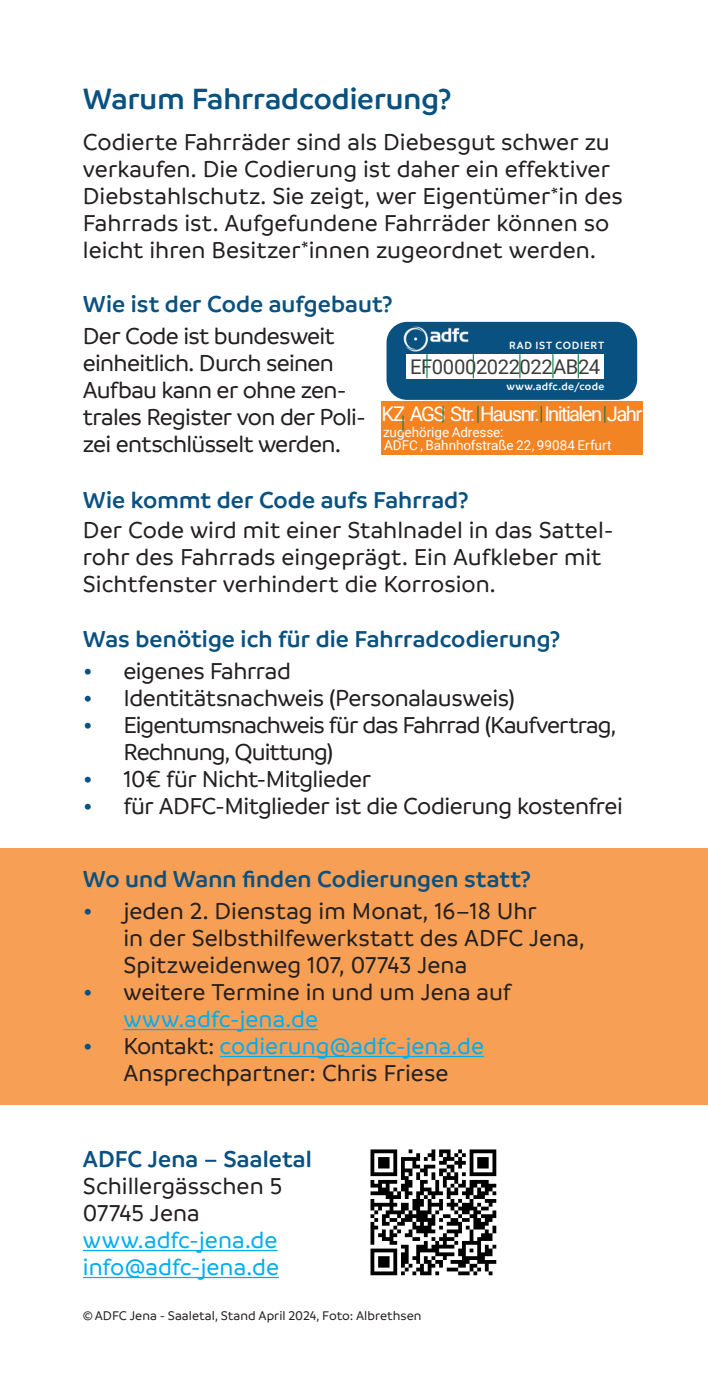
<style>
.page{position:relative;width:708px;height:1378px;background:#fff}
.page>*{position:absolute;margin:0;border:0;box-sizing:border-box;transform-origin:0 0}
.t1{font:600 31.5px "Branding";color:#095180}
.t2{font:500 24.75px/27px "Branding";color:#231f20}
.t3{font:600 24.75px "Branding";letter-spacing:.005em;color:#095180}
.t4{font:500 24.75px/27px "Branding";letter-spacing:-.03em;color:#231f20}
.t5{font:500 24.75px "Branding";letter-spacing:-.02em;color:#231f20}
.t6{font:500 24.75px/27px "Branding";letter-spacing:-.04em;color:#231f20}
.t7{font:500 24.75px/27px "Branding";letter-spacing:.005em;color:#00aeef}
.t8{font:20.25px "Roboto";letter-spacing:-.08em;color:#fff}
.t9{font:20.25px "Roboto";letter-spacing:-.02em;color:#3c3c3d}
.t10{font:13.5px/13.5px "Roboto";letter-spacing:-.005em;color:#fff}
.t11{font:500 13.5px "Branding";letter-spacing:.005em;color:#231f20}
.t12{font:600 11.25px "Branding";letter-spacing:.025em;color:#fff}
.t13{font:600 11.25px "Branding";letter-spacing:.065em;color:#fff}
.s1{font-size:27px;color:#095180}
.s2{color:#00aeef}
</style>
<div class="page">
<div style="left:0;top:848px;width:708px;height:257px;background:#f69f55"></div>
<hr style="left:83px;top:1250px;width:195px;height:1px;background:#00aeef">
<hr style="left:83px;top:1277px;width:196px;height:1px;background:#00aeef">
<hr style="left:123px;top:1029px;width:195px;height:1px;background:#00aeef">
<hr style="left:220px;top:1056px;width:264px;height:1px;background:#00aeef">
<svg style="left:370px;top:1149px;width:127px;height:127px"></svg>
<div style="left:381px;top:401px;width:262px;height:53px;background:#f38423"></div>
<div style="left:387px;top:322px;width:250px;height:78px;background:#095180;border-radius:21px"></div>
<img style="left:403px;top:326px;width:66px;height:26px">
<div style="left:407px;top:354px;width:197px;height:24px;background:#fff"></div>
<hr style="left:426px;top:354px;width:2px;height:24px;background:#0a7e43">
<svg style="left:402px;top:416px;width:2px;height:16px"></svg>
<svg style="left:442px;top:406px;width:2px;height:17px"></svg>
<svg style="left:477px;top:406px;width:2px;height:17px"></svg>
<svg style="left:541px;top:406px;width:1px;height:17px"></svg>
<svg style="left:604px;top:406px;width:1px;height:17px"></svg>
<svg style="left:473px;top:354px;width:1px;height:24px"></svg>
<svg style="left:519px;top:354px;width:1px;height:24px"></svg>
<svg style="left:552px;top:354px;width:1px;height:24px"></svg>
<svg style="left:578px;top:354px;width:1px;height:24px"></svg>
<p class="t1" style="left:83px;top:81px;width:370px">Warum Fahrradcodierung?</p>
<p class="t2" style="left:83px;top:128px;width:541px">Codierte Fahrräder sind als Diebesgut schwer zu verkaufen. Die Codierung ist daher ein effektiver Diebstahlschutz. Sie zeigt, wer Eigentümer*in des Fahrrads ist. Aufgefundene Fahrräder können so leicht ihren Besitzer*innen zugeordnet werden.</p>
<p class="t3" style="left:83px;top:291px;width:311px">Wie ist der Code aufgebaut?</p>
<p class="t4" style="left:83px;top:323px;width:284px">Der Code ist bundesweit einheitlich. Durch seinen<br>Aufbau kann er ohne zen&shy;trales Register von der Poli&shy;zei entschlüsselt werden.</p>
<p class="t13" style="left:509px;top:339px;width:96px">RAD IST CODIERT</p>
<p class="t9" style="left:410px;top:352px;width:191px">EF00002022022AB24</p>
<p class="t12" style="left:506px;top:380px;width:99px">www.adfc.de/code</p>
<p class="t8" style="left:381px;top:399px;width:262px">KZ AGS Str. Hausnr. Initialen Jahr</p>
<p class="t10" style="left:383px;top:425px;width:230px">zugehörige Adresse:<br>ADFC , Bahnhofstraße 22, 99084 Erfurt</p>
<p class="t3" style="left:83px;top:486px;width:387px">Wie kommt der Code aufs Fahrrad?</p>
<p class="t2" style="left:83px;top:517px;width:532px">Der Code wird mit einer Stahlnadel in das Sattel&shy;rohr des Fahrrads eingeprägt. Ein Aufkleber mit<br>Sichtfenster verhindert die Korrosion.</p>
<p class="t3" style="left:83px;top:625px;width:479px">Was benötige ich für die Fahrradcodierung?</p>
<p class="t2" style="left:83px;top:657px;width:210px"><span class="s1">•</span> eigenes Fahrrad</p>
<p class="t5" style="left:83px;top:684px;width:434px"><span class="s1">•</span> Identitätsnachweis (Personalausweis)</p>
<p class="t6" style="left:123px;top:711px;width:494px;text-indent:-41px"><span class="s1">•</span> Eigentumsnachweis für das Fahrrad (Kaufvertrag,<br>Rechnung, Quittung)</p>
<p class="t5" style="left:83px;top:765px;width:290px"><span class="s1">•</span> 10€ für Nicht-Mitglieder</p>
<p class="t5" style="left:83px;top:792px;width:541px"><span class="s1">•</span> für ADFC-Mitglieder ist die Codierung kostenfrei</p>
<p class="t3" style="left:83px;top:865px;width:450px">Wo und Wann finden Codierungen statt?</p>
<p class="t2" style="left:123px;top:897px;width:463px;text-indent:-41px"><span class="s1">•</span> jeden 2. Dienstag im Monat, 16–18 Uhr<br>in der Selbsthilfewerkstatt des ADFC Jena,<br>Spitzweidenweg 107, 07743 Jena</p>
<p class="t2" style="left:123px;top:978px;width:389px;text-indent:-41px"><span class="s1">•</span> weitere Termine in und um Jena auf <span class="s2">www.adfc-jena.de</span></p>
<p class="t2" style="left:83px;top:1032px;width:403px;text-align:center"><span class="s1">•</span> Kontakt: <span class="s2">codierung@adfc-jena.de<br></span>Ansprechpartner: Chris Friese</p>
<p class="t3" style="left:83px;top:1145px;width:230px">ADFC Jena – Saaletal</p>
<p class="t2" style="left:83px;top:1172px;width:201px">Schillergässchen 5<br>07745 Jena</p>
<p class="t7" style="left:83px;top:1226px;width:198px">www.adfc-jena.de info@adfc-jena.de</p>
<p class="t11" style="left:83px;top:1308px;width:340px">© ADFC Jena - Saaletal, Stand April 2024, Foto: Albrethsen</p>
</div>
